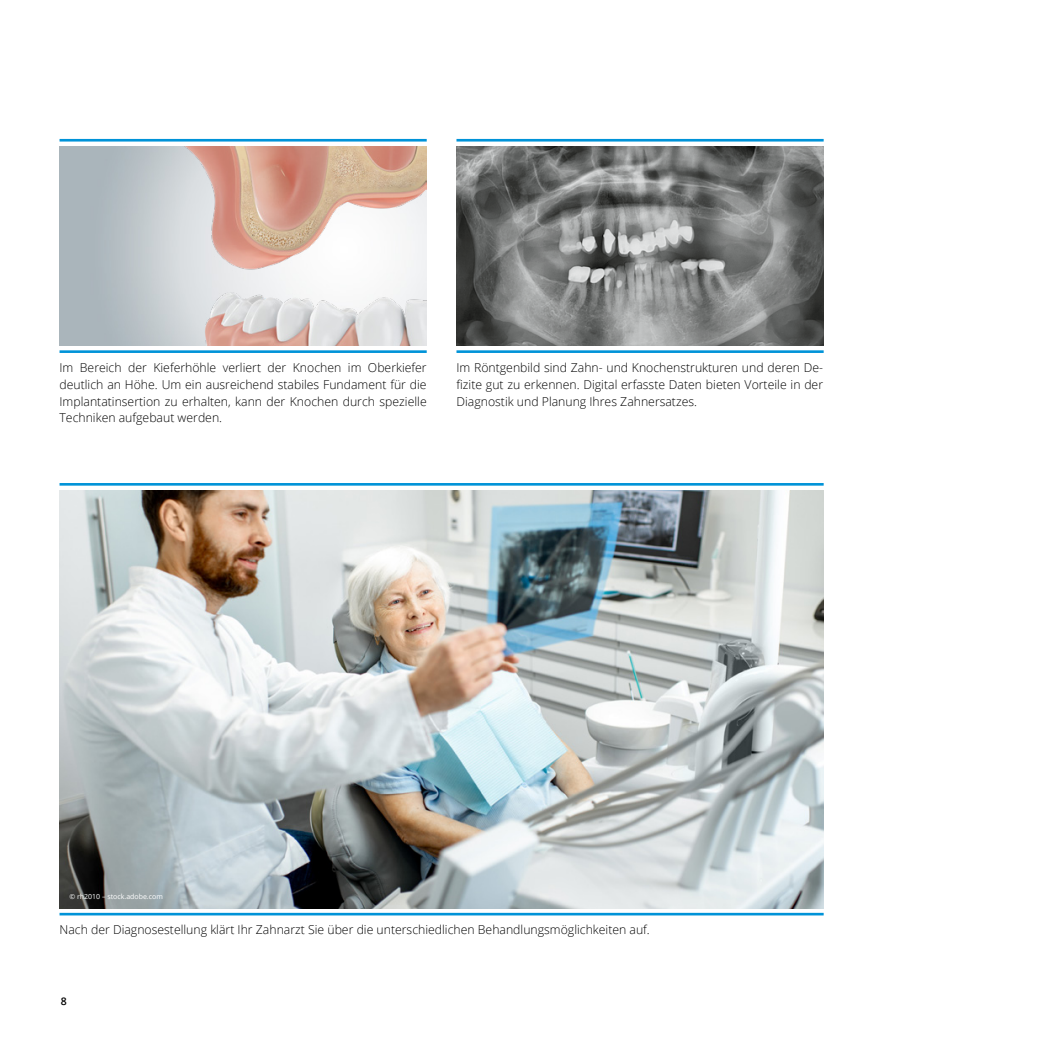
<style>
.page{position:relative;width:1042px;height:1042px;background:#fff}
.page>*{position:absolute;margin:0;border:0;box-sizing:border-box;transform-origin:0 0}
.t1{font:300 12.25px/16.6px "Open Sans";color:#000;text-align:justify}
.t2{font:600 10.5px "Open Sans";color:#000}
.t3{font:7px "Open Sans";color:#fff}
</style>
<div class="page">
<img style="left:60px;top:146px;width:367px;height:199px">
<img style="left:456px;top:146px;width:367px;height:199px">
<hr style="left:456px;top:139px;width:367px;height:3px;background:#0093d8">
<hr style="left:456px;top:350px;width:367px;height:3px;background:#0093d8">
<hr style="left:60px;top:483px;width:763px;height:3px;background:#0093d8">
<hr style="left:60px;top:913px;width:763px;height:2px;background:#0093d8">
<img style="left:60px;top:490px;width:763px;height:418px">
<hr style="left:60px;top:139px;width:367px;height:3px;background:#0093d8">
<hr style="left:60px;top:350px;width:367px;height:3px;background:#0093d8">
<p class="t1" style="left:60px;top:359px;width:369px">Im Bereich der Kieferhöhle verliert der Knochen im Oberkiefer deutlich an Höhe. Um ein ausreichend stabiles Fundament für die Implantatinsertion zu erhalten, kann der Knochen durch spezielle Techniken aufgebaut werden.</p>
<p class="t1" style="left:456px;top:359px;width:368px">Im Röntgenbild sind Zahn- und Knochenstrukturen und deren De&shy;fizite gut zu erkennen. Digital erfasste Daten bieten Vorteile in der Diagnostik und Planung Ihres Zahnersatzes.</p>
<p class="t3" style="left:69px;top:891px;width:95px">© rh2010 – stock.adobe.com</p>
<p class="t1" style="left:60px;top:921px;width:592px">Nach der Diagnosestellung klärt Ihr Zahnarzt Sie über die unterschiedlichen Behandlungsmöglichkeiten auf.</p>
<p class="t2" style="left:61px;top:994px;width:7px">8</p>
</div>
